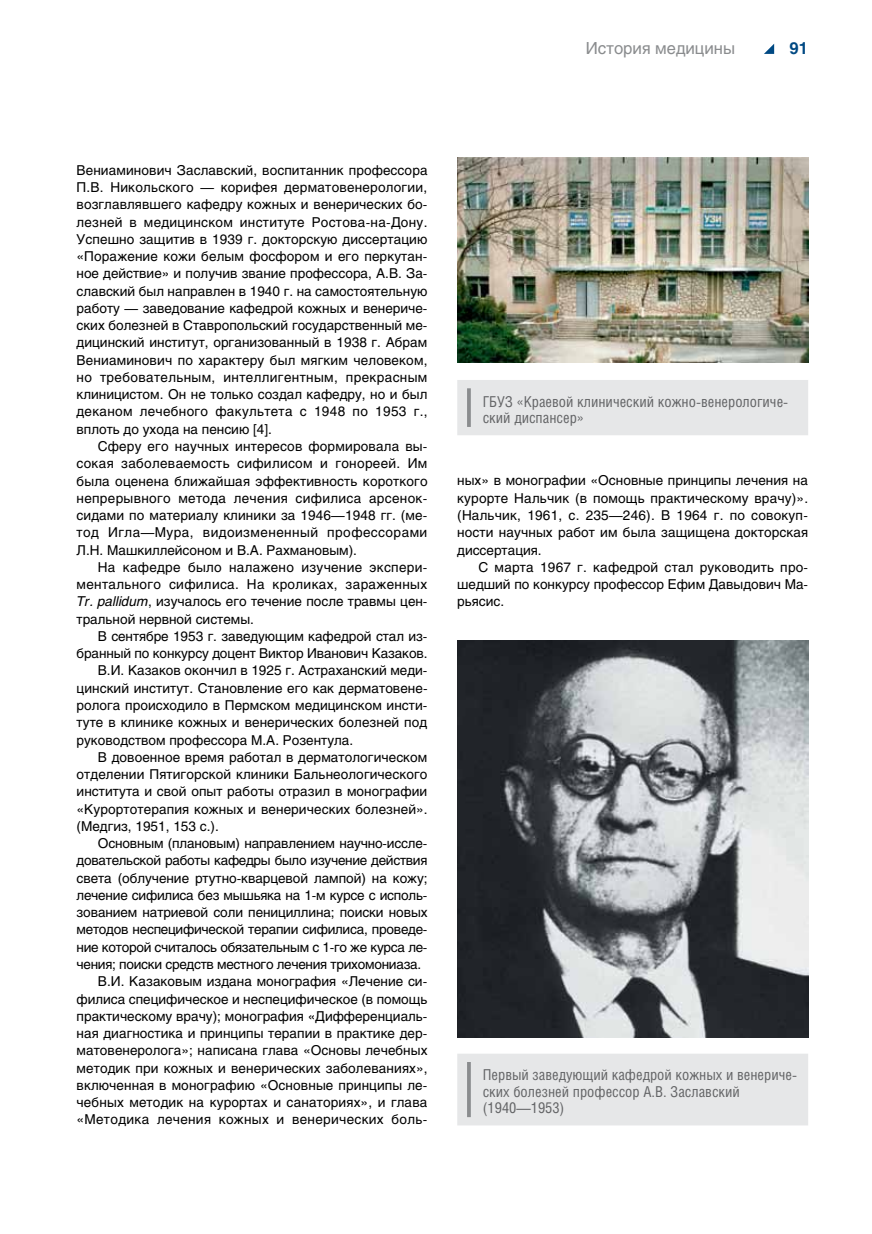
<style>
.page{position:relative;width:872px;height:1234px;background:#fff}
.page>*{position:absolute;margin:0;border:0;box-sizing:border-box;transform-origin:0 0}
.t1{font:16.5px "Helios C";color:#8a8c8e}
.t2{font:700 16.5px "Helios C";color:#004983}
.t3{font:15px/16.5px "Helios Cond C";color:#636466}
.t4{font:13.5px/17.2px "Helios C";color:#000;text-align:justify}
.t5{font:13.5px "Helios C";letter-spacing:-.02em;color:#000}
.t6{font:13.5px "Helios C";letter-spacing:.025em;color:#000}
.s1{font-style:italic}
</style>
<div class="page">
<svg style="left:764px;top:44px;width:10px;height:10px"></svg>
<img style="left:457px;top:157px;width:351px;height:205px">
<div style="left:457px;top:380px;width:351px;height:55px;background:#e6e7e8"></div>
<hr style="left:467px;top:388px;width:4px;height:39px;background:#8a8c8e">
<img style="left:457px;top:640px;width:351px;height:397px">
<div style="left:457px;top:1054px;width:351px;height:71px;background:#e6e7e8"></div>
<hr style="left:467px;top:1061px;width:4px;height:55px;background:#8a8c8e">
<p class="t1" style="left:586px;top:38px;width:151px">История медицины</p>
<p class="t2" style="left:789px;top:38px;width:20px">91</p>
<p class="t4" style="left:77px;top:161px;width:352px">Вениаминович Заславский, воспитанник профессора П.В. Никольского — корифея дерматовенерологии, возглавлявшего кафедру кожных и венерических бо&shy;лезней в медицинском институте Ростова-на-Дону.<br>Успешно защитив в 1939 г. докторскую диссертацию «Поражение кожи белым фосфором и его перкутан&shy;ное действие» и получив звание профессора, А.В. За&shy;славский был направлен в 1940 г. на самостоятельную работу — заведование кафедрой кожных и венериче&shy;ских болезней в Ставропольский государственный ме&shy;дицинский институт, организованный в 1938 г. Абрам Вениаминович по характеру был мягким человеком, но требовательным, интеллигентным, прекрасным клиницистом. Он не только создал кафедру, но и был деканом лечебного факультета с 1948 по 1953 г., вплоть до ухода на пенсию [4].</p>
<p class="t4" style="left:77px;top:437px;width:352px;text-indent:21px">Сферу его научных интересов формировала вы&shy;сокая заболеваемость сифилисом и гонореей. Им была оценена ближайшая эффективность короткого непрерывного метода лечения сифилиса арсенок&shy;сидами по материалу клиники за 1946—1948 гг. (ме&shy;тод Игла—Мура, видоизмененный профессорами Л.Н. Машкиллейсоном и В.А. Рахмановым).</p>
<p class="t4" style="left:77px;top:558px;width:352px;text-indent:21px">На кафедре было налажено изучение экспери&shy;ментального сифилиса. На кроликах, зараженных <span class="s1">Tr. pallidum</span>, изучалось его течение после травмы цен&shy;тральной нервной системы.</p>
<p class="t4" style="left:98px;top:627px;width:331px">В сентябре 1953 г. заведующим кафедрой стал из-</p>
<p class="t4" style="left:77px;top:644px;width:352px">бранный по конкурсу доцент Виктор Иванович Казаков.</p>
<p class="t4" style="left:98px;top:661px;width:331px">В.И. Казаков окончил в 1925 г. Астраханский меди-</p>
<p class="t4" style="left:77px;top:679px;width:352px">цинский институт. Становление его как дерматовене-</p>
<p class="t4" style="left:77px;top:696px;width:352px">ролога происходило в Пермском медицинском инсти-</p>
<p class="t4" style="left:77px;top:713px;width:352px">туте в клинике кожных и венерических болезней под</p>
<p class="t4" style="left:77px;top:730px;width:278px">руководством профессора М.А. Розентула.</p>
<p class="t4" style="left:98px;top:748px;width:331px">В довоенное время работал в дерматологическом</p>
<p class="t4" style="left:77px;top:765px;width:352px">отделении Пятигорской клиники Бальнеологического</p>
<p class="t4" style="left:77px;top:782px;width:352px">института и свой опыт работы отразил в монографии</p>
<p class="t4" style="left:77px;top:799px;width:352px">«Курортотерапия кожных и венерических болезней».</p>
<p class="t4" style="left:77px;top:817px;width:144px">(Медгиз, 1951, 153 с.).</p>
<p class="t4" style="left:98px;top:834px;width:331px">Основным (плановым) направлением научно-иссле-</p>
<p class="t5" style="left:77px;top:852px;width:352px">довательской работы кафедры было изучение действия</p>
<p class="t4" style="left:77px;top:868px;width:353px">света (облучение ртутно-кварцевой лампой) на кожу;</p>
<p class="t4" style="left:77px;top:886px;width:352px">лечение сифилиса без мышьяка на 1-м курсе с исполь-</p>
<p class="t4" style="left:77px;top:903px;width:352px">зованием натриевой соли пенициллина; поиски новых</p>
<p class="t5" style="left:77px;top:921px;width:352px">методов неспецифической терапии сифилиса, проведе-</p>
<p class="t5" style="left:77px;top:938px;width:352px">ние которой считалось обязательным с 1-го же курса ле-</p>
<p class="t5" style="left:77px;top:955px;width:346px">чения; поиски средств местного лечения трихомониаза.</p>
<p class="t4" style="left:98px;top:972px;width:331px">В.И. Казаковым издана монография «Лечение си-</p>
<p class="t4" style="left:77px;top:989px;width:352px">филиса специфическое и неспецифическое (в помощь</p>
<p class="t4" style="left:77px;top:1006px;width:352px">практическому врачу); монография «Дифференциаль-</p>
<p class="t4" style="left:77px;top:1024px;width:352px">ная диагностика и принципы терапии в практике дер-</p>
<p class="t4" style="left:77px;top:1041px;width:352px">матовенеролога»; написана глава «Основы лечебных</p>
<p class="t4" style="left:77px;top:1058px;width:352px">методик при кожных и венерических заболеваниях»,</p>
<p class="t4" style="left:77px;top:1076px;width:352px">включенная в монографию «Основные принципы ле-</p>
<p class="t4" style="left:77px;top:1093px;width:352px">чебных методик на курортах и санаториях», и глава</p>
<p class="t6" style="left:77px;top:1111px;width:352px">«Методика лечения кожных и венерических боль-</p>
<p class="t3" style="left:483px;top:392px;width:307px">ГБУЗ «Краевой клинический кожно-венерологиче&shy;ский диспансер»</p>
<p class="t4" style="left:457px;top:472px;width:352px">ных» в монографии «Основные принципы лечения на курорте Нальчик (в помощь практическому врачу)». (Нальчик, 1961, с. 235—246). В 1964 г. по совокуп&shy;ности научных работ им была защищена докторская диссертация.</p>
<p class="t4" style="left:457px;top:558px;width:352px;text-indent:21px">С марта 1967 г. кафедрой стал руководить про&shy;шедший по конкурсу профессор Ефим Давыдович Ма&shy;рьясис.</p>
<p class="t3" style="left:483px;top:1066px;width:316px">Первый заведующий кафедрой кожных и венериче&shy;ских болезней профессор А.В. Заславский (1940—1953)</p>
</div>
